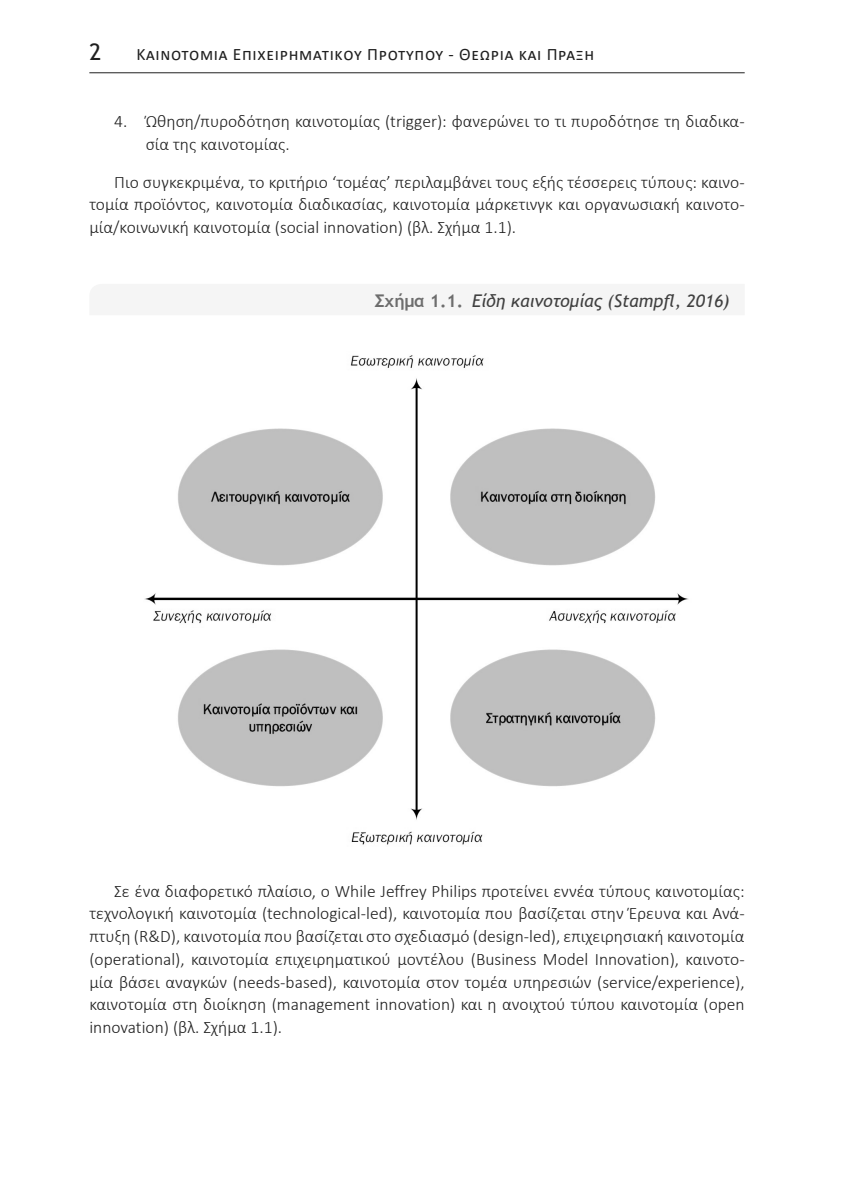
<style>
.page{position:relative;width:844px;height:1191px;background:#fff}
.page>*{position:absolute;margin:0;border:0;box-sizing:border-box;transform-origin:0 0}
.t1{font:22.75px "Trebuchet MS";color:#202020}
.Body{font:300 17.5px/22.8px "Calibri";color:#202020;text-align:justify}
.t2{font:17.5px "Calibri";letter-spacing:.04em;color:#202020}
.Table_Title{font:italic 17.5px "Trebuchet MS";color:#404040}
.s1{font-weight:700;font-style:normal;color:#6d6d6d}
</style>
<div class="page">
<hr style="left:89px;top:72px;width:655px;height:1px;background:#202020">
<img style="left:144px;top:355px;width:545px;height:490px">
<h1 class="t1" style="left:89px;top:38px;width:13px">2</h1>
<p class="t2" style="left:136px;top:42px;width:459px">Καινοτομία Επιχειρηματικού Προτύπου - Θεωρία και Πράξη</p>
<p class="Body" style="left:146px;top:110px;width:600px;text-indent:-32px">4. Ώθηση/πυροδότηση καινοτομίας (trigger): φανερώνει το τι πυροδότησε τη διαδικα&shy;σία της καινοτομίας.</p>
<p class="Body" style="left:89px;top:170px;width:656px;text-indent:25px">Πιο συγκεκριμένα, το κριτήριο ‘τομέας’ περιλαμβάνει τους εξής τέσσερεις τύπους: καινο&shy;τομία προϊόντος, καινοτομία διαδικασίας, καινοτομία μάρκετινγκ και oργανωσιακή καινοτο&shy;μία/κοινωνική καινοτομία (social innovation) (βλ. Σχήμα 1.1).</p>
<p class="Table_Title" style="left:374px;top:290px;width:357px"><span class="s1">Σχήμα 1.1.</span> Είδη καινοτομίας (Stampfl, 2016)</p>
<p class="Body" style="left:89px;top:879px;width:656px;text-indent:25px">Σε ένα διαφορετικό πλαίσιο, ο While Jeffrey Philips προτείνει εννέα τύπους καινοτομίας: τεχνολογική καινοτομία (technological-led), καινοτομία που βασίζεται στην Έρευνα και Ανά&shy;πτυξη (R&amp;D), καινοτομία που βασίζεται στο σχεδιασμό (design-led), επιχειρησιακή καινοτομία (operational), καινοτομία επιχειρηματικού μοντέλου (Business Model Innovation), καινοτο&shy;μία βάσει αναγκών (needs-based), καινοτομία στον τομέα υπηρεσιών (service/experience), καινοτομία στη διοίκηση (management innovation) και η ανοιχτού τύπου καινοτομία (open innovation) (βλ. Σχήμα 1.1).</p>
</div>
